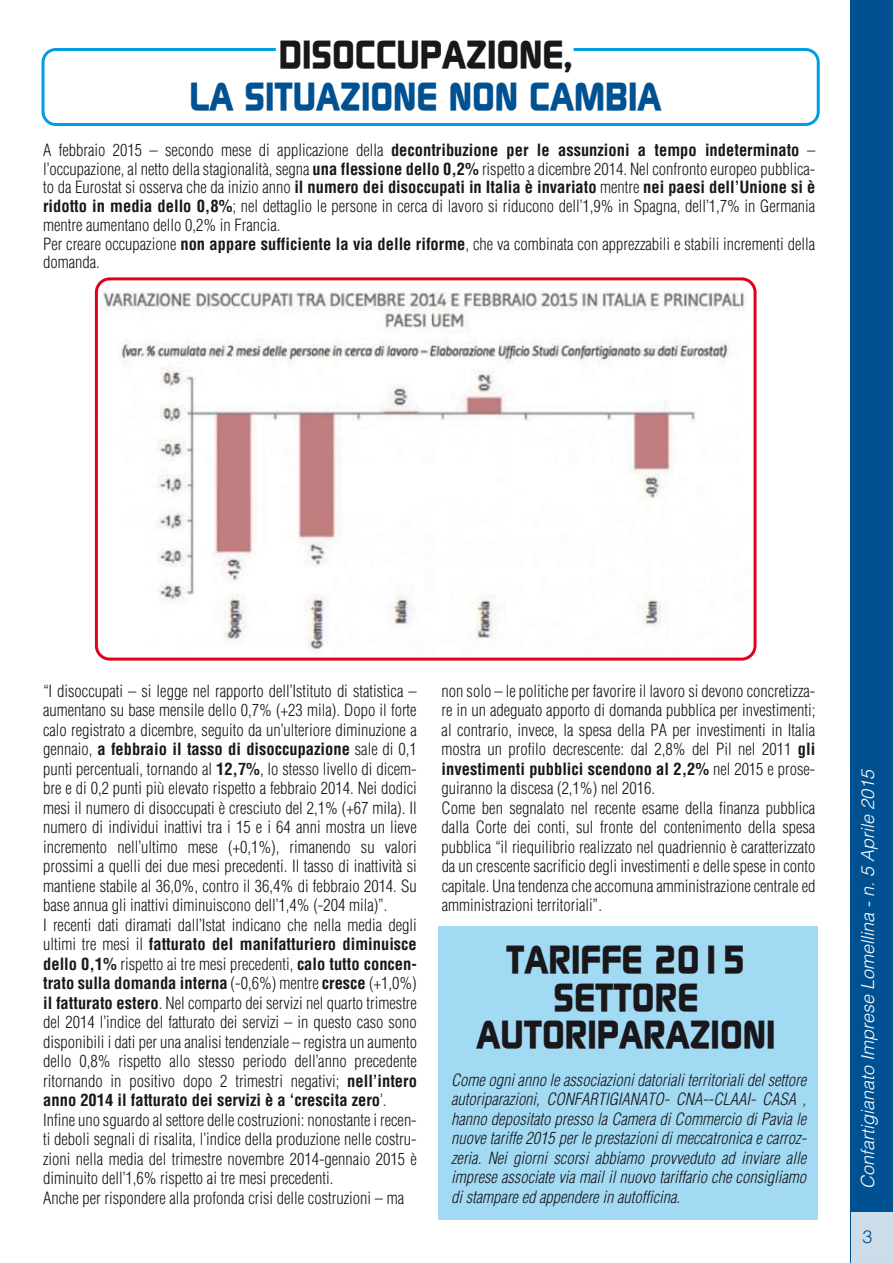
<style>
.page{position:relative;width:893px;height:1263px;background:#fff}
.page>*{position:absolute;margin:0;border:0;box-sizing:border-box;transform-origin:0 0}
.t1{font:700 39px/42px "Continuum";color:#005191;text-align:center}
.t2{font:700 39px/37.5px "Continuum";color:#1a171b;text-align:center}
.t3{font:italic 300 18px "Helvetica";color:#fff}
.t4{font:300 18px "Helvetica";color:#005191}
.t5{font:300 condensed 16.5px/19.5px "Helvetica";color:#1a171b}
.t6{font:italic 300 condensed 16.5px/19.5px "Helvetica";color:#1a171b;text-align:justify}
.s1{color:#1a171b}
.s2{font-weight:700}
</style>
<div class="page">
<div style="left:851px;top:0;width:42px;height:1263px;background:#005191"></div>
<div style="left:851px;top:1212px;width:42px;height:51px;background:#ccdce9"></div>
<div style="left:42px;top:48px;width:778px;height:78px;border:3px solid #009ee0;border-radius:13px"></div>
<img style="left:100px;top:282px;width:651px;height:373px">
<div style="left:95px;top:277px;width:661px;height:384px;border:3px solid #e2001a;border-radius:13px"></div>
<div style="left:438px;top:926px;width:379px;height:294px;background:#a2daf4"></div>
<p class="t1" style="left:189px;top:32px;width:474px"><span class="s1">DISOCCUPAZIONE,<br></span>LA SITUAZIONE NON CAMBIA</p>
<p class="t5" style="left:43px;top:140px;width:774px;line-height:18.8px">A febbraio 2015 – secondo mese di applicazione della <span class="s2">decontribuzione per le assunzioni a tempo indeterminato</span> – l’occupazione, al netto della stagionalità, segna <span class="s2">una flessione dello 0,2%</span> rispetto a dicembre 2014. Nel confronto europeo pubblica&shy;to da Eurostat si osserva che da inizio anno <span class="s2">il numero dei disoccupati in Italia è invariato</span> mentre <span class="s2">nei paesi dell’Unione si è ridotto in media dello 0,8%</span>; nel dettaglio le persone in cerca di lavoro si riducono dell’1,9% in Spagna, dell’1,7% in Germania mentre aumentano dello 0,2% in Francia.<br>Per creare occupazione <span class="s2">non appare sufficiente la via delle riforme</span>, che va combinata con apprezzabili e stabili incrementi della domanda.</p>
<p class="t5" style="left:43px;top:681px;width:376px">“I disoccupati – si legge nel rapporto dell’Istituto di statistica – aumentano su base mensile dello 0,7% (+23 mila). Dopo il forte calo registrato a dicembre, seguito da un’ulteriore diminuzione a gennaio, <span class="s2">a febbraio il tasso di disoccupazione</span> sale di 0,1 punti percentuali, tornando al <span class="s2">12,7%</span>, lo stesso livello di dicem&shy;bre e di 0,2 punti più elevato rispetto a febbraio 2014. Nei dodici mesi il numero di disoccupati è cresciuto del 2,1% (+67 mila). Il numero di individui inattivi tra i 15 e i 64 anni mostra un lieve incremento nell’ultimo mese (+0,1%), rimanendo su valori prossimi a quelli dei due mesi precedenti. Il tasso di inattività si mantiene stabile al 36,0%, contro il 36,4% di febbraio 2014. Su base annua gli inattivi diminuiscono dell’1,4% (-204 mila)”.<br>I recenti dati diramati dall’Istat indicano che nella media degli ultimi tre mesi il <span class="s2">fatturato del manifatturiero diminuisce dello 0,1%</span> rispetto ai tre mesi precedenti, <span class="s2">calo tutto concen&shy;trato sulla domanda interna</span> (-0,6%) mentre <span class="s2">cresce</span> (+1,0%) <span class="s2">il fatturato estero</span>. Nel comparto dei servizi nel quarto trimestre del 2014 l’indice del fatturato dei servizi – in questo caso sono disponibili i dati per una analisi tendenziale – registra un aumento dello 0,8% rispetto allo stesso periodo dell’anno precedente ritornando in positivo dopo 2 trimestri negativi; <span class="s2">nell’intero anno 2014 il fatturato dei servizi è a ‘crescita zero</span>’.<br>Infine uno sguardo al settore delle costruzioni: nonostante i recen&shy;ti deboli segnali di risalita, l’indice della produzione nelle costru&shy;zioni nella media del trimestre novembre 2014-gennaio 2015 è diminuito dell’1,6% rispetto ai tre mesi precedenti.<br>Anche per rispondere alla profonda crisi delle costruzioni – ma</p>
<p class="t5" style="left:442px;top:681px;width:376px">non solo – le politiche per favorire il lavoro si devono concretizza&shy;re in un adeguato apporto di domanda pubblica per investimenti; al contrario, invece, la spesa della PA per investimenti in Italia mostra un profilo decrescente: dal 2,8% del Pil nel 2011 <span class="s2">gli investimenti pubblici scendono al 2,2%</span> nel 2015 e prose&shy;guiranno la discesa (2,1%) nel 2016.<br>Come ben segnalato nel recente esame della finanza pubblica dalla Corte dei conti, sul fronte del contenimento della spesa pubblica “il riequilibrio realizzato nel quadriennio è caratterizzato da un crescente sacrificio degli investimenti e delle spese in conto capitale. Una tendenza che accomuna amministrazione centrale ed amministrazioni territoriali”.</p>
<p class="t2" style="left:476px;top:939px;width:301px">TARIFFE 2015<br>SETTORE<br>AUTORIPARAZIONI</p>
<p class="t6" style="left:451px;top:1070px;width:357px">Come ogni anno le associazioni datoriali territoriali del settore autoriparazioni, CONFARTIGIANATO- CNA--CLAAI- CASA , hanno depositato presso la Camera di Commercio di Pavia le nuove tariffe 2015 per le prestazioni di meccatronica e carroz&shy;zeria. Nei giorni scorsi abbiamo provveduto ad inviare alle imprese associate via mail il nuovo tariffario che consigliamo di stampare ed appendere in autofficina.</p>
<p class="t3" style="left:857px;top:1189px;width:422px;rotate:-90deg">Confartigianato Imprese Lomellina - n. 5 Aprile 2015</p>
<p class="t4" style="left:862px;top:1225px;width:12px">3</p>
</div>
